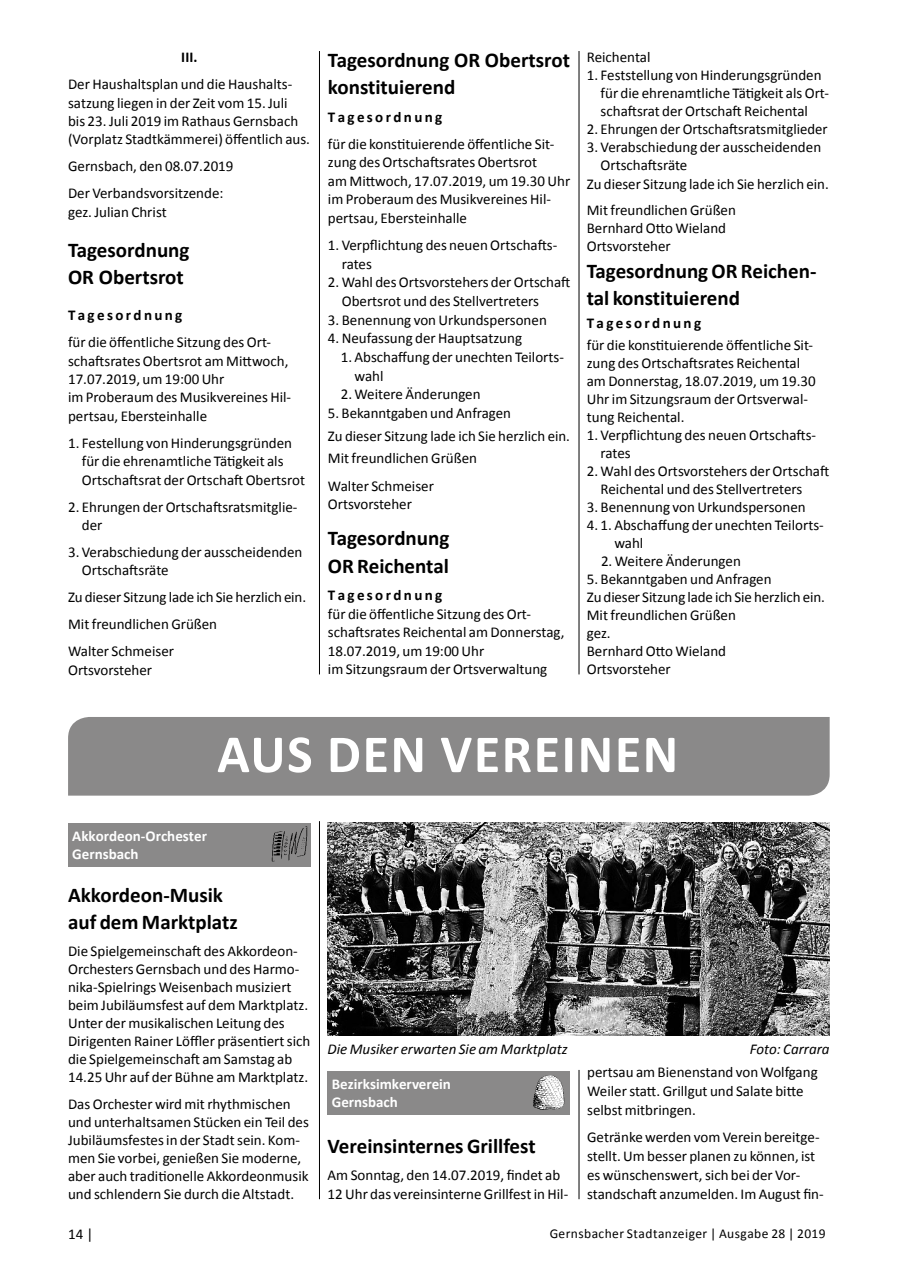
<style>
.page{position:relative;width:902px;height:1280px;background:#fff}
.page>*{position:absolute;margin:0;border:0;box-sizing:border-box;transform-origin:0 0}
.t1{font:700 54px "Calibri";letter-spacing:.03em;color:#fff}
.t2{font:700 21px/27.6px "Calibri";color:#000}
.t3{font:15px/18px "Calibri";color:#000}
.t4{font:700 15px/18px "Calibri";color:#fff}
.t5{font:700 15px "Calibri";color:#000}
.t6{font:italic 15px "Calibri";color:#000}
.t7{font:13.5px "Calibri";letter-spacing:.03em;color:#000}
</style>
<div class="page">
<hr style="left:578px;top:51px;width:1px;height:623px;background:#000">
<hr style="left:319px;top:51px;width:1px;height:623px;background:#000">
<div style="left:68px;top:717px;width:761px;height:79px;background:#8a8989"></div>
<div style="left:327px;top:1071px;width:243px;height:44px;background:#8a8989"></div>
<svg style="left:533px;top:1075px;width:31px;height:35px"></svg>
<div style="left:68px;top:823px;width:242px;height:44px;background:#8a8989"></div>
<img style="left:271px;top:826px;width:37px;height:36px">
<img style="left:327px;top:823px;width:502px;height:212px">
<hr style="left:319px;top:821px;width:1px;height:378px;background:#000">
<hr style="left:578px;top:1070px;width:1px;height:129px;background:#000">
<p class="t5" style="left:181px;top:48px;width:18px">III.</p>
<p class="t3" style="left:68px;top:75px;width:243px;line-height:18.5px">Der Haushaltsplan und die Haushalts&shy;satzung liegen in der Zeit vom 15. Juli<br>bis 23. Juli 2019 im Rathaus Gernsbach (Vorplatz Stadtkämmerei) öffentlich aus.</p>
<p class="t3" style="left:68px;top:153px;width:167px;line-height:27px">Gernsbach, den 08.07.2019<br>Der Verbandsvorsitzende:</p>
<p class="t3" style="left:68px;top:203px;width:100px">gez. Julian Christ</p>
<h2 class="t2" style="left:68px;top:236px;width:123px">Tagesordnung<br>OR Obertsrot</h2>
<p class="t5" style="left:68px;top:306px;width:116px">T a g e s o r d n u n g</p>
<p class="t3" style="left:68px;top:333px;width:224px;line-height:18.5px">für die öffentliche Sitzung des Ort&shy;schaftsrates Obertsrot am Mittwoch,<br>17.07.2019, um 19:00 Uhr<br>im Proberaum des Musikvereines Hil&shy;pertsau, Ebersteinhalle</p>
<p class="t3" style="left:82px;top:434px;width:225px;line-height:18.5px;text-indent:-14px">1. Festellung von Hinderungsgründen für die ehrenamtliche Tätigkeit als<br>Ortschaftsrat der Ortschaft Obertsrot</p>
<p class="t3" style="left:82px;top:497px;width:217px;line-height:18.5px;text-indent:-14px">2. Ehrungen der Ortschaftsratsmitglie&shy;der</p>
<p class="t3" style="left:82px;top:543px;width:222px;line-height:18.5px;text-indent:-14px">3. Verabschiedung der ausscheidenden<br>Ortschaftsräte</p>
<p class="t3" style="left:68px;top:584px;width:239px;line-height:27px">Zu dieser Sitzung lade ich Sie herzlich ein.<br>Mit freundlichen Grüßen<br>Walter Schmeiser</p>
<p class="t3" style="left:68px;top:661px;width:85px">Ortsvorsteher</p>
<h2 class="t2" style="left:328px;top:46px;width:243px">Tagesordnung OR Obertsrot konstituierend</h2>
<p class="t5" style="left:328px;top:107px;width:116px">T a g e s o r d n u n g</p>
<p class="t3" style="left:328px;top:134px;width:244px;line-height:18.6px">für die konstituierende öffentliche Sit&shy;zung des Ortschaftsrates Obertsrot<br>am Mittwoch, 17.07.2019, um 19.30 Uhr im Proberaum des Musikvereines Hil&shy;pertsau, Ebersteinhalle</p>
<p class="t3" style="left:342px;top:236px;width:217px;line-height:18.6px;text-indent:-14px">1. Verpflichtung des neuen Ortschafts&shy;rates</p>
<p class="t3" style="left:342px;top:273px;width:230px;line-height:18.6px;text-indent:-14px">2. Wahl des Ortsvorstehers der Ortschaft<br>Obertsrot und des Stellvertreters</p>
<p class="t3" style="left:328px;top:311px;width:220px">3. Benennung von Urkundspersonen</p>
<p class="t3" style="left:328px;top:329px;width:195px">4. Neufassung der Hauptsatzung</p>
<p class="t3" style="left:354px;top:348px;width:211px;line-height:18.6px;text-indent:-14px">1. Abschaffung der unechten Teilorts&shy;wahl</p>
<p class="t3" style="left:341px;top:385px;width:141px">2. Weitere Änderungen</p>
<p class="t3" style="left:328px;top:401px;width:243px;line-height:22.8px">5. Bekanntgaben und Anfragen<br>Zu dieser Sitzung lade ich Sie herzlich ein.<br>Mit freundlichen Grüßen</p>
<p class="t3" style="left:328px;top:476px;width:107px;line-height:18.6px">Walter Schmeiser<br>Ortsvorsteher</p>
<h2 class="t2" style="left:328px;top:524px;width:123px">Tagesordnung<br>OR Reichental</h2>
<p class="t5" style="left:328px;top:585px;width:116px">T a g e s o r d n u n g</p>
<p class="t3" style="left:328px;top:604px;width:238px;line-height:18.6px">für die öffentliche Sitzung des Ort&shy;schaftsrates Reichental am Donnerstag, 18.07.2019, um 19:00 Uhr<br>im Sitzungsraum der Ortsverwaltung</p>
<p class="t3" style="left:586px;top:48px;width:65px">Reichental</p>
<p class="t3" style="left:600px;top:66px;width:230px;text-indent:-14px">1. Feststellung von Hinderungsgründen für die ehrenamtliche Tätigkeit als Ort&shy;schaftsrat der Ortschaft Reichental</p>
<p class="t3" style="left:586px;top:120px;width:242px">2. Ehrungen der Ortschaftsratsmitglieder</p>
<p class="t3" style="left:586px;top:139px;width:236px">3. Verabschiedung der ausscheidenden</p>
<p class="t3" style="left:600px;top:157px;width:88px">Ortschaftsräte</p>
<p class="t3" style="left:586px;top:175px;width:243px">Zu dieser Sitzung lade ich Sie herzlich ein.</p>
<p class="t3" style="left:586px;top:201px;width:151px">Mit freundlichen Grüßen<br>Bernhard Otto Wieland<br>Ortsvorsteher</p>
<h2 class="t2" style="left:586px;top:258px;width:231px;line-height:27px">Tagesordnung OR Reichen&shy;tal konstituierend</h2>
<p class="t5" style="left:586px;top:313px;width:116px">T a g e s o r d n u n g</p>
<p class="t3" style="left:586px;top:336px;width:230px">für die konstituierende öffentliche Sit&shy;zung des Ortschaftsrates Reichental am Donnerstag, 18.07.2019, um 19.30<br>Uhr im Sitzungsraum der Ortsverwal&shy;tung Reichental.</p>
<p class="t3" style="left:600px;top:426px;width:217px;text-indent:-14px">1. Verpflichtung des neuen Ortschafts&shy;rates</p>
<p class="t3" style="left:600px;top:462px;width:230px;text-indent:-14px">2. Wahl des Ortsvorstehers der Ortschaft<br>Reichental und des Stellvertreters</p>
<p class="t3" style="left:586px;top:498px;width:220px">3. Benennung von Urkundspersonen</p>
<p class="t3" style="left:614px;top:516px;width:211px;text-indent:-28px">4. 1. Abschaffung der unechten Teilorts&shy;wahl</p>
<p class="t3" style="left:601px;top:552px;width:141px">2. Weitere Änderungen</p>
<p class="t3" style="left:586px;top:570px;width:239px">5. Bekanntgaben und Anfragen<br>Zu dieser Sitzung lade ich Sie herzlich ein.<br>Mit freundlichen Grüßen<br>gez.<br>Bernhard Otto Wieland<br>Ortsvorsteher</p>
<h1 class="t1" style="left:217px;top:720px;width:462px">AUS DEN VEREINEN</h1>
<p class="t4" style="left:72px;top:826px;width:136px">Akkordeon-Orchester<br>Gernsbach</p>
<h2 class="t2" style="left:68px;top:882px;width:171px;line-height:27px">Akkordeon-Musik auf dem Marktplatz</h2>
<p class="t3" style="left:68px;top:942px;width:244px">Die Spielgemeinschaft des Akkordeon-Orchesters Gernsbach und des Harmo&shy;nika-Spielrings Weisenbach musiziert beim Jubiläumsfest auf dem Marktplatz.<br>Unter der musikalischen Leitung des Dirigenten Rainer Löffler präsentiert sich die Spielgemeinschaft am Samstag ab 14.25 Uhr auf der Bühne am Marktplatz.</p>
<p class="t3" style="left:68px;top:1095px;width:242px">Das Orchester wird mit rhythmischen und unterhaltsamen Stücken ein Teil des Jubiläumsfestes in der Stadt sein. Kom&shy;men Sie vorbei, genießen Sie moderne, aber auch traditionelle Akkordeonmusik und schlendern Sie durch die Altstadt.</p>
<p class="t6" style="left:327px;top:1038px;width:242px">Die Musiker erwarten Sie am Marktplatz</p>
<p class="t6" style="left:749px;top:1038px;width:81px">Foto: Carrara</p>
<p class="t4" style="left:332px;top:1075px;width:120px">Bezirksimkerverein<br>Gernsbach</p>
<h2 class="t2" style="left:327px;top:1132px;width:209px">Vereinsinternes Grillfest</h2>
<p class="t3" style="left:327px;top:1166px;width:242px;line-height:18.9px">Am Sonntag, den 14.07.2019, findet ab<br>12 Uhr das vereinsinterne Grillfest in Hil-</p>
<p class="t3" style="left:587px;top:1062px;width:232px;line-height:18.9px">pertsau am Bienenstand von Wolfgang<br>Weiler statt. Grillgut und Salate bitte selbst mitbringen.</p>
<p class="t3" style="left:587px;top:1128px;width:238px;line-height:18.9px">Getränke werden vom Verein bereitge&shy;stellt. Um besser planen zu können, ist es wünschenswert, sich bei der Vor&shy;standschaft anzumelden. Im August fin-</p>
<p class="t3" style="left:68px;top:1225px;width:27px">14 |</p>
<p class="t7" style="left:549px;top:1225px;width:277px">Gernsbacher Stadtanzeiger | Ausgabe 28 | 2019</p>
</div>
